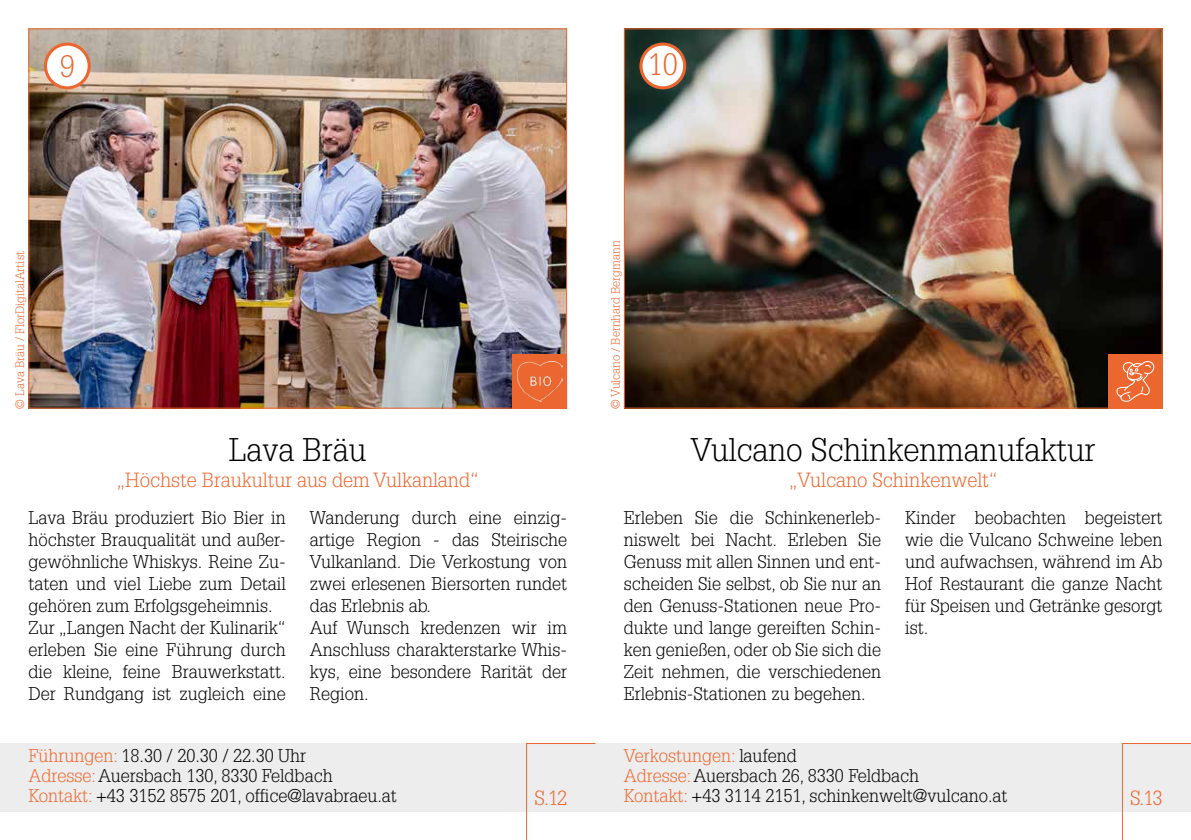
<style>
.page{position:relative;width:1191px;height:840px;background:#fff}
.page>*{position:absolute;margin:0;border:0;box-sizing:border-box;transform-origin:0 0}
.t1{font:300 32px "Glypha";color:#000}
.t2{font:300 30.2px "Glypha";color:#ec672f}
.t3{font:300 20px "Glypha";color:#ec672f}
.t4{font:300 18px/22px "Glypha";color:#000}
.t5{font:300 12px "Glypha";color:#ec672f}
.s1{color:#ec672f}
</style>
<div class="page">
<div style="left:595px;top:743px;width:596px;height:68px;background:#ededed"></div>
<div style="left:0;top:743px;width:595px;height:68px;background:#ededed"></div>
<svg style="left:1121px;top:743px;width:70px;height:96px"></svg>
<svg style="left:525px;top:743px;width:71px;height:96px"></svg>
<img style="left:626px;top:30px;width:534px;height:376px">
<div style="left:1108px;top:354px;width:54px;height:54px;background:#ec672f"></div>
<svg style="left:1116px;top:361px;width:39px;height:40px"></svg>
<img style="left:30px;top:30px;width:535px;height:376px">
<div style="left:45px;top:44px;width:44px;height:44px;background:#fff;border-radius:50%"></div>
<div style="left:44px;top:43px;width:47px;height:46px;border:3px solid #ec672f;border-radius:50%"></div>
<div style="left:512px;top:354px;width:55px;height:54px;background:#ec672f"></div>
<img style="left:517px;top:361px;width:45px;height:40px">
<div style="left:641px;top:44px;width:43px;height:44px;background:#fff;border-radius:50%"></div>
<div style="left:639px;top:43px;width:47px;height:46px;border:3px solid #ec672f;border-radius:50%"></div>
<h2 class="t2" style="left:60px;top:49px;width:17px">9</h2>
<h2 class="t2" style="left:648px;top:47px;width:32px">10</h2>
<p class="t5" style="left:13px;top:408px;width:159px;rotate:-90deg">© Lava Bräu / FlorDigitalArtist</p>
<h1 class="t1" style="left:229px;top:431px;width:139px">Lava Bräu</h1>
<p class="t3" style="left:116px;top:468px;width:364px">„Höchste Braukultur aus dem Vulkanland“</p>
<p class="t4" style="left:28px;top:506px;width:259px">Lava Bräu produziert Bio Bier in höchster Brauqualität und außer&shy;gewöhnliche Whiskys. Reine Zu&shy;taten und viel Liebe zum Detail gehören zum Erfolgsgeheimnis.<br>Zur „Langen Nacht der Kulinarik“ erleben Sie eine Führung durch die kleine, feine Brauwerkstatt.<br>Der Rundgang ist zugleich eine</p>
<p class="t4" style="left:310px;top:506px;width:259px">Wanderung durch eine einzig&shy;artige Region - das Steirische<br>Vulkanland. Die Verkostung von zwei erlesenen Biersorten rundet das Erlebnis ab.<br>Auf Wunsch kredenzen wir im<br>Anschluss charakterstarke Whis&shy;kys, eine besondere Rarität der<br>Region.</p>
<p class="t5" style="left:608px;top:408px;width:169px;rotate:-90deg">© Vulcano / Bernhard Bergmann</p>
<h1 class="t1" style="left:691px;top:431px;width:406px">Vulcano Schinkenmanufaktur</h1>
<p class="t3" style="left:788px;top:468px;width:211px">„Vulcano Schinkenwelt“</p>
<p class="t4" style="left:624px;top:506px;width:259px;text-align:justify">Erleben Sie die Schinkenerleb&shy;niswelt bei Nacht. Erleben Sie Genuss mit allen Sinnen und ent&shy;scheiden Sie selbst, ob Sie nur an den Genuss-Stationen neue Pro&shy;dukte und lange gereiften Schin&shy;ken genießen, oder ob Sie sich die Zeit nehmen, die verschiedenen Erlebnis-Stationen zu begehen.</p>
<p class="t4" style="left:905px;top:506px;width:259px;text-align:justify">Kinder beobachten begeistert wie die Vulcano Schweine leben und aufwachsen, während im Ab Hof Restaurant die ganze Nacht für Speisen und Getränke gesorgt ist.</p>
<p class="t4" style="left:28px;top:745px;width:370px;line-height:20px"><span class="s1">Führungen:</span> 18.30 / 20.30 / 22.30 Uhr<br><span class="s1">Adresse:</span> Auersbach 130, 8330 Feldbach<br><span class="s1">Kontakt:</span> +43 3152 8575 201, office@lavabraeu.at</p>
<p class="t4" style="left:624px;top:745px;width:385px;line-height:20px"><span class="s1">Verkostungen:</span> laufend<br><span class="s1">Adresse:</span> Auersbach 26, 8330 Feldbach<br><span class="s1">Kontakt:</span> +43 3114 2151, schinkenwelt@vulcano.at</p>
<p class="t3" style="left:534px;top:785px;width:34px">S.12</p>
<p class="t3" style="left:1130px;top:785px;width:34px">S.13</p>
</div>
